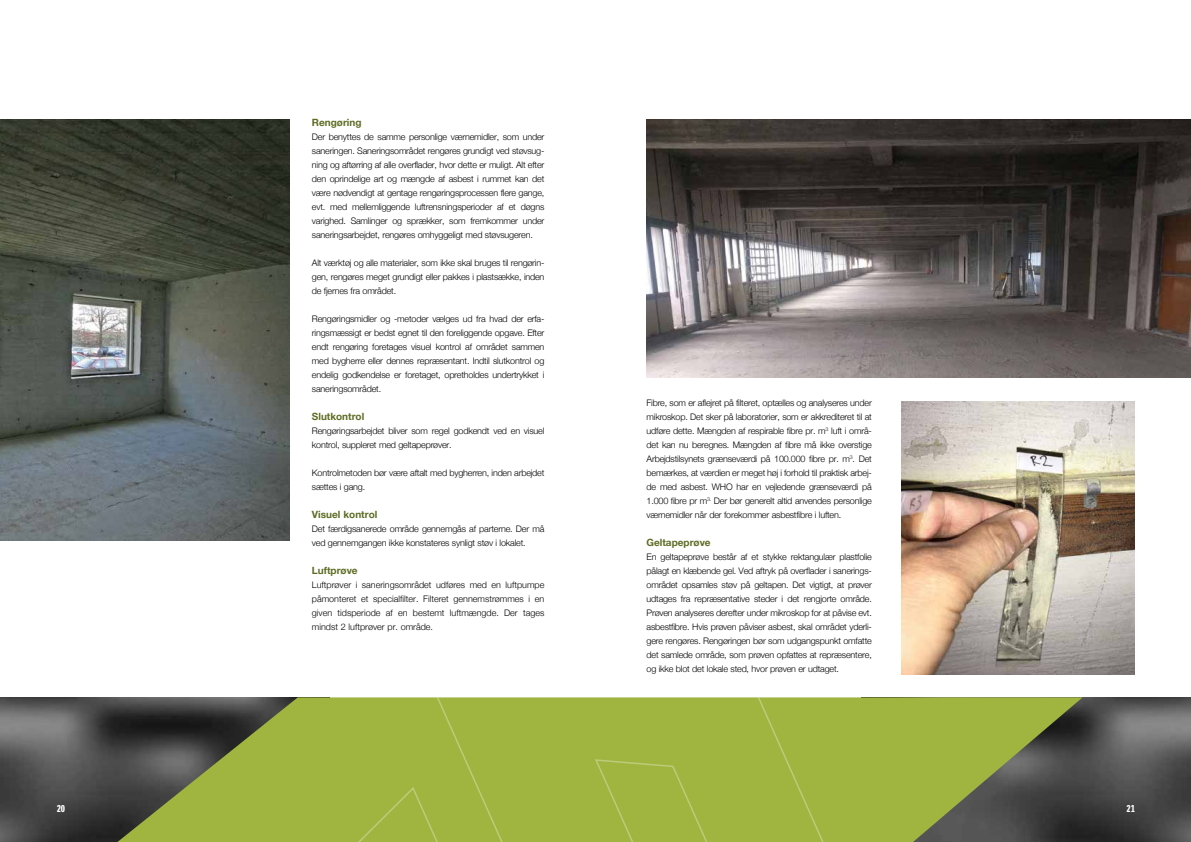
<style>
.page{position:relative;width:1191px;height:842px;background:#fff}
.page>*{position:absolute;margin:0;border:0;box-sizing:border-box;transform-origin:0 0}
.t1{font:700 10px "Helvetica Neue";color:#5d6c24}
.t2{font:10px "Suzuki Headline";color:#fff}
.t3{font:300 9px/14px "Helvetica Neue";letter-spacing:-.02em;color:#000;text-align:justify}
</style>
<div class="page">
<img style="left:0;top:697px;width:117px;height:145px">
<img style="left:1082px;top:697px;width:109px;height:145px">
<svg style="left:117px;top:697px;width:965px;height:145px;fill:#9fb53f"></svg>
<div style="left:406px;top:697px;width:421px;height:145px;background:#9fb53f"></div>
<div style="left:187px;top:785px;width:331px;height:57px;background:#9fb53f"></div>
<img style="left:0;top:120px;width:289px;height:421px">
<img style="left:901px;top:401px;width:233px;height:274px">
<img style="left:646px;top:120px;width:545px;height:258px">
<p class="t1" style="left:312px;top:115px;width:51px">Rengøring</p>
<p class="t3" style="left:312px;top:129px;width:234px">Der benyttes de samme personlige værnemidler, som under saneringen. Saneringsområdet rengøres grundigt ved støvsug&shy;ning og aftørring af alle overflader, hvor dette er muligt. Alt efter den oprindelige art og mængde af asbest i rummet kan det være nødvendigt at gentage rengøringsprocessen flere gange, evt. med mellemliggende luftrensningsperioder af et døgns varighed. Samlinger og sprækker, som fremkommer under saneringsarbejdet, rengøres omhyggeligt med støvsugeren.</p>
<p class="t3" style="left:312px;top:255px;width:234px">Alt værktøj og alle materialer, som ikke skal bruges til rengørin&shy;gen, rengøres meget grundigt eller pakkes i plastsække, inden de fjernes fra området.</p>
<p class="t3" style="left:312px;top:311px;width:234px">Rengøringsmidler og -metoder vælges ud fra hvad der erfa&shy;ringsmæssigt er bedst egnet til den foreliggende opgave. Efter endt rengøring foretages visuel kontrol af området sammen med bygherre eller dennes repræsentant. Indtil slutkontrol og endelig godkendelse er foretaget, opretholdes undertrykket i saneringsområdet.</p>
<p class="t1" style="left:312px;top:409px;width:54px">Slutkontrol</p>
<p class="t3" style="left:312px;top:423px;width:234px">Rengøringsarbejdet bliver som regel godkendt ved en visuel kontrol, suppleret med geltapeprøver.</p>
<p class="t3" style="left:312px;top:465px;width:234px">Kontrolmetoden bør være aftalt med bygherren, inden arbejdet sættes i gang.</p>
<p class="t1" style="left:312px;top:507px;width:67px">Visuel kontrol</p>
<p class="t3" style="left:312px;top:521px;width:234px">Det færdigsanerede område gennemgås af parterne. Der må ved gennemgangen ikke konstateres synligt støv i lokalet.</p>
<p class="t1" style="left:312px;top:563px;width:47px">Luftprøve</p>
<p class="t3" style="left:312px;top:577px;width:234px">Luftprøver i saneringsområdet udføres med en luftpumpe påmonteret et specialfilter. Filteret gennemstrømmes i en given tidsperiode af en bestemt luftmængde. Der tages mindst 2 luftprøver pr. område.</p>
<p class="t3" style="left:646px;top:395px;width:227px">Fibre, som er aflejret på filteret, optælles og analyseres under mikroskop. Det sker på laboratorier, som er akkrediteret til at udføre dette. Mængden af respirable fibre pr. m<sup>3</sup> luft i områ&shy;det kan nu beregnes. Mængden af fibre må ikke overstige Arbejdstilsynets grænseværdi på 100.000 fibre pr. m<sup>3</sup>. Det bemærkes, at værdien er meget høj i forhold til praktisk arbej&shy;de med asbest. WHO har en vejledende grænseværdi på 1.000 fibre pr m<sup>3.</sup> Der bør generelt altid anvendes personlige værnemidler når der forekommer asbestfibre i luften.</p>
<p class="t1" style="left:646px;top:535px;width:66px">Geltapeprøve</p>
<p class="t3" style="left:646px;top:549px;width:227px">En geltapeprøve består af et stykke rektangulær plastfolie pålagt en klæbende gel. Ved aftryk på overflader i sanerings&shy;området opsamles støv på geltapen. Det vigtigt, at prøver udtages fra repræsentative steder i det rengjorte område.<br>Prøven analyseres derefter under mikroskop for at påvise evt. asbestfibre. Hvis prøven påviser asbest, skal området yderli&shy;gere rengøres. Rengøringen bør som udgangspunkt omfatte det samlede område, som prøven opfattes at repræsentere, og ikke blot det lokale sted, hvor prøven er udtaget.</p>
<p class="t2" style="left:57px;top:803px;width:10px">20</p>
<p class="t2" style="left:1126px;top:803px;width:10px">21</p>
</div>
